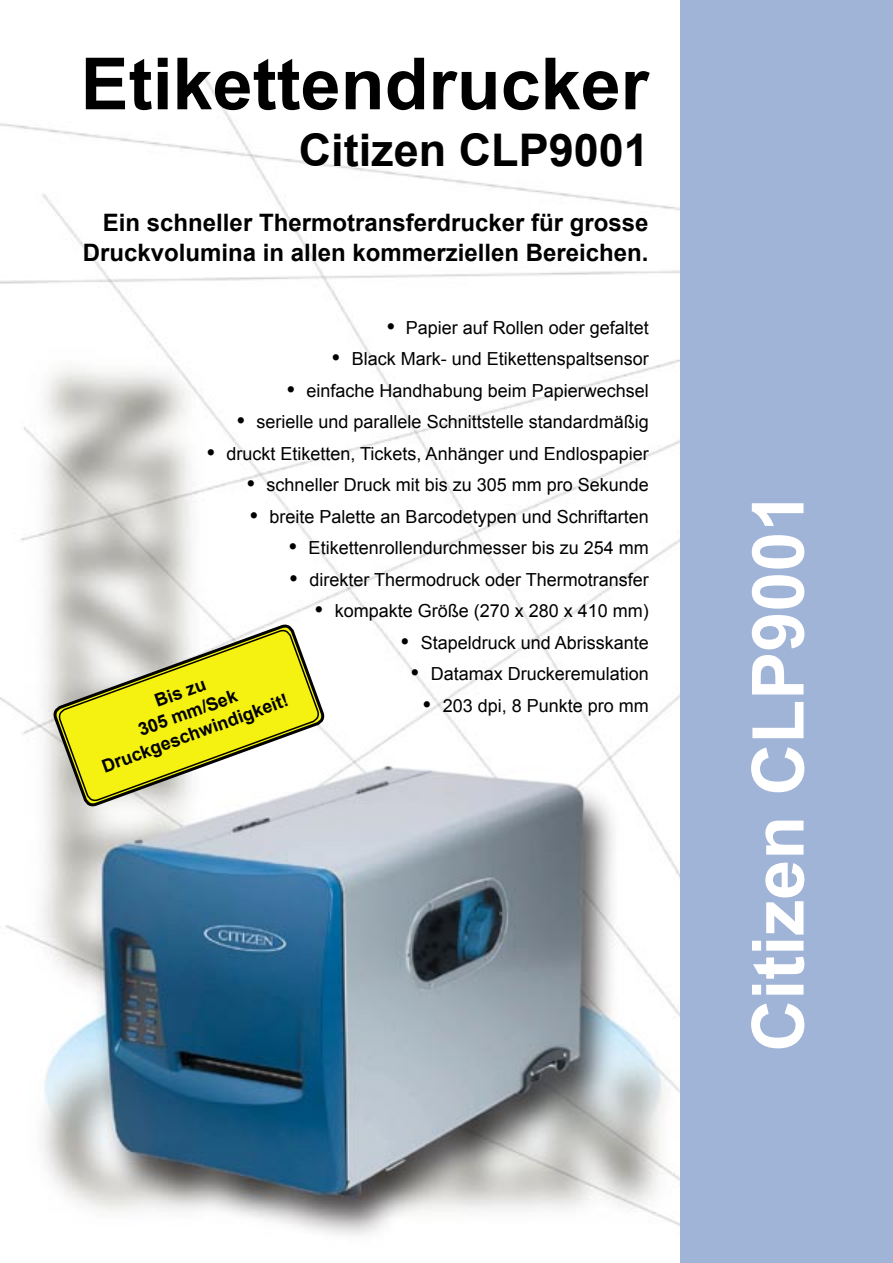
<style>
.page{position:relative;width:893px;height:1263px;background:#fff}
.page>*{position:absolute;margin:0;border:0;box-sizing:border-box;transform-origin:0 0}
.t1{font:700 72px "Arial";color:#000}
.t2{font:700 72px "Arial";color:#fff}
.t3{font:700 45px "Arial";color:#000}
.t4{font:700 24px/30px "Arial";color:#000;text-align:right}
.t5{font:18px "Arial";color:#000}
.t6{font:700 18px "Arial";color:#000}
</style>
<div class="page">
<img style="left:0;top:72px;width:680px;height:1164px">
<div style="left:680px;top:0;width:213px;height:1263px;background:#a0b4d8"></div>
<svg style="left:49px;top:620px;width:279px;height:188px"></svg>
<svg style="left:55px;top:626px;width:267px;height:177px"></svg>
<p class="t1" style="left:81px;top:37px;width:570px">Etikettendrucker</p>
<p class="t3" style="left:299px;top:121px;width:352px">Citizen CLP9001</p>
<p class="t4" style="left:83px;top:208px;width:567px">Ein schneller Thermotransferdrucker für grosse<br>Druckvolumina in allen kommerziellen Bereichen.</p>
<p class="t5" style="left:386px;top:316px;width:264px">• Papier auf Rollen oder gefaltet</p>
<p class="t5" style="left:331px;top:347px;width:319px">• Black Mark- und Etikettenspaltsensor</p>
<p class="t5" style="left:286px;top:379px;width:364px">• einfache Handhabung beim Papierwechsel</p>
<p class="t5" style="left:236px;top:410px;width:414px">• serielle und parallele Schnittstelle standardmäßig</p>
<p class="t5" style="left:206px;top:442px;width:444px">• druckt Etiketten, Tickets, Anhänger und Endlospapier</p>
<p class="t5" style="left:246px;top:473px;width:404px">• schneller Druck mit bis zu 305 mm pro Sekunde</p>
<p class="t5" style="left:249px;top:505px;width:401px">• breite Palette an Barcodetypen und Schriftarten</p>
<p class="t5" style="left:288px;top:536px;width:362px">• Etikettenrollendurchmesser bis zu 254 mm</p>
<p class="t5" style="left:289px;top:568px;width:361px">• direkter Thermodruck oder Thermotransfer</p>
<p class="t5" style="left:314px;top:599px;width:336px">• kompakte Größe (270 x 280 x 410 mm)</p>
<p class="t5" style="left:400px;top:631px;width:250px">• Stapeldruck und Abrisskante</p>
<p class="t5" style="left:410px;top:662px;width:240px">• Datamax Druckeremulation</p>
<p class="t5" style="left:422px;top:694px;width:228px">• 203 dpi, 8 Punkte pro mm</p>
<p class="t6" style="left:151px;top:690px;width:55px;rotate:-20deg">Bis zu</p>
<p class="t6" style="left:135px;top:719px;width:106px;rotate:-20deg">305 mm/Sek</p>
<p class="t6" style="left:98px;top:755px;width:199px;rotate:-20deg">Druckgeschwindigkeit!</p>
<p class="t2" style="left:731px;top:1052px;width:562px;rotate:-90deg">Citizen CLP9001</p>
</div>
